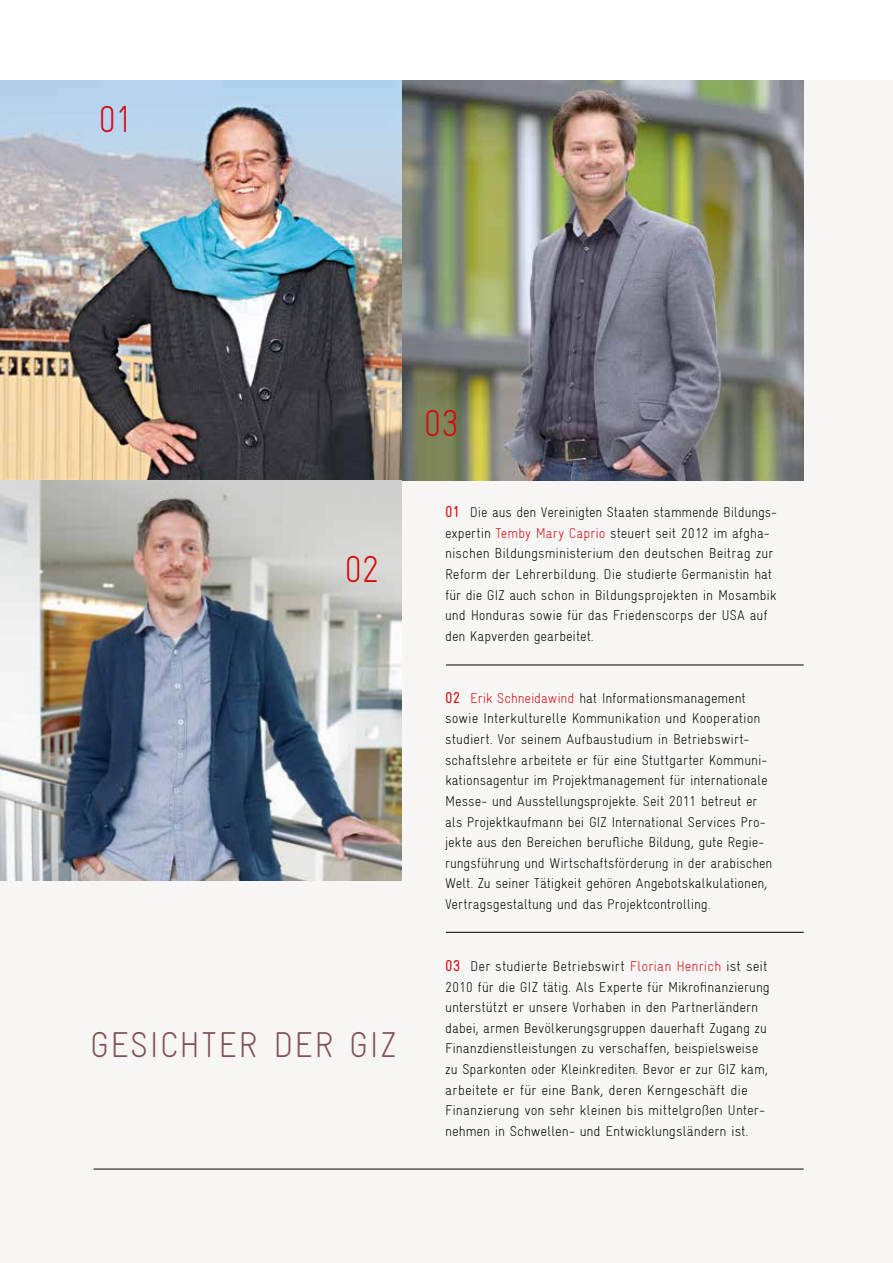
<style>
.page{position:relative;width:893px;height:1263px;background:#fff}
.page>*{position:absolute;margin:0;border:0;box-sizing:border-box;transform-origin:0 0}
.t1{font:300 condensed 37.5px "Gravur";color:#d30a10}
.t2{font:300 condensed 36px "Gravur";color:#815252}
.t3{font:300 condensed 14.25px/20.5px "Gravur";letter-spacing:-.005em;color:#000}
.s1{font-weight:400;font-size:15.75px;color:#d30a10}
.s2{color:#d30a10}
</style>
<div class="page">
<div style="left:0;top:81px;width:893px;height:1182px;background:#f7f6f4"></div>
<img style="left:0;top:81px;width:804px;height:399px">
<img style="left:0;top:480px;width:402px;height:400px">
<hr style="left:94px;top:1169px;width:709px;height:1px;background:#000">
<hr style="left:446px;top:665px;width:357px;height:1px;background:#000">
<hr style="left:446px;top:932px;width:357px;height:1px;background:#000">
<h1 class="t1" style="left:98px;top:98px;width:38px">01</h1>
<h1 class="t1" style="left:344px;top:548px;width:38px">02</h1>
<h2 class="t2" style="left:90px;top:1024px;width:17px">gesi</h2>
<h2 class="t2" style="left:160px;top:1024px;width:39px">chter</h2>
<h2 class="t2" style="left:273px;top:1024px;width:20px">der</h2>
<h2 class="t2" style="left:349px;top:1024px;width:49px">GIZ</h2>
<h1 class="t1" style="left:423px;top:403px;width:38px">03</h1>
<p class="t3" style="left:445px;top:502px;width:334px"><span class="s1">01</span> Die aus den Vereinigten Staaten stammende Bildungs&shy;expertin <span class="s2">Temby Mary Caprio</span> steuert seit 2012 im afgha&shy;nischen Bildungsministerium den deutschen Beitrag zur Reform der Lehrerbildung. Die studierte Germanistin hat für die GIZ auch schon in Bildungsprojekten in Mosambik und Honduras sowie für das Friedenscorps der USA auf den Kapverden gearbeitet.</p>
<p class="t3" style="left:445px;top:688px;width:329px"><span class="s1">02</span> <span class="s2">Erik Schneidawind</span> hat Informationsmanagement sowie Interkulturelle Kommunikation und Kooperation studiert. Vor seinem Aufbaustudium in Betriebswirt&shy;schaftslehre arbeitete er für eine Stuttgarter Kommuni&shy;kationsagentur im Projektmanagement für internationale Messe- und Ausstellungsprojekte. Seit 2011 betreut er als Projektkaufmann bei GIZ International Services Pro&shy;jekte aus den Bereichen berufliche Bildung, gute Regie&shy;rungsführung und Wirtschaftsförderung in der arabischen Welt. Zu seiner Tätigkeit gehören Angebotskalkulationen, Vertragsgestaltung und das Projektcontrolling.</p>
<p class="t3" style="left:445px;top:956px;width:326px"><span class="s1">03</span> Der studierte Betriebswirt <span class="s2">Florian Henrich</span> ist seit 2010 für die GIZ tätig. Als Experte für Mikrofinanzierung unterstützt er unsere Vorhaben in den Partnerländern dabei, armen Bevölkerungsgruppen dauerhaft Zugang zu Finanzdienstleistungen zu verschaffen, beispielsweise zu Sparkonten oder Kleinkrediten. Bevor er zur GIZ kam, arbeitete er für eine Bank, deren Kerngeschäft die Finanzierung von sehr kleinen bis mittelgroßen Unter&shy;nehmen in Schwellen- und Entwicklungsländern ist.</p>
</div>
